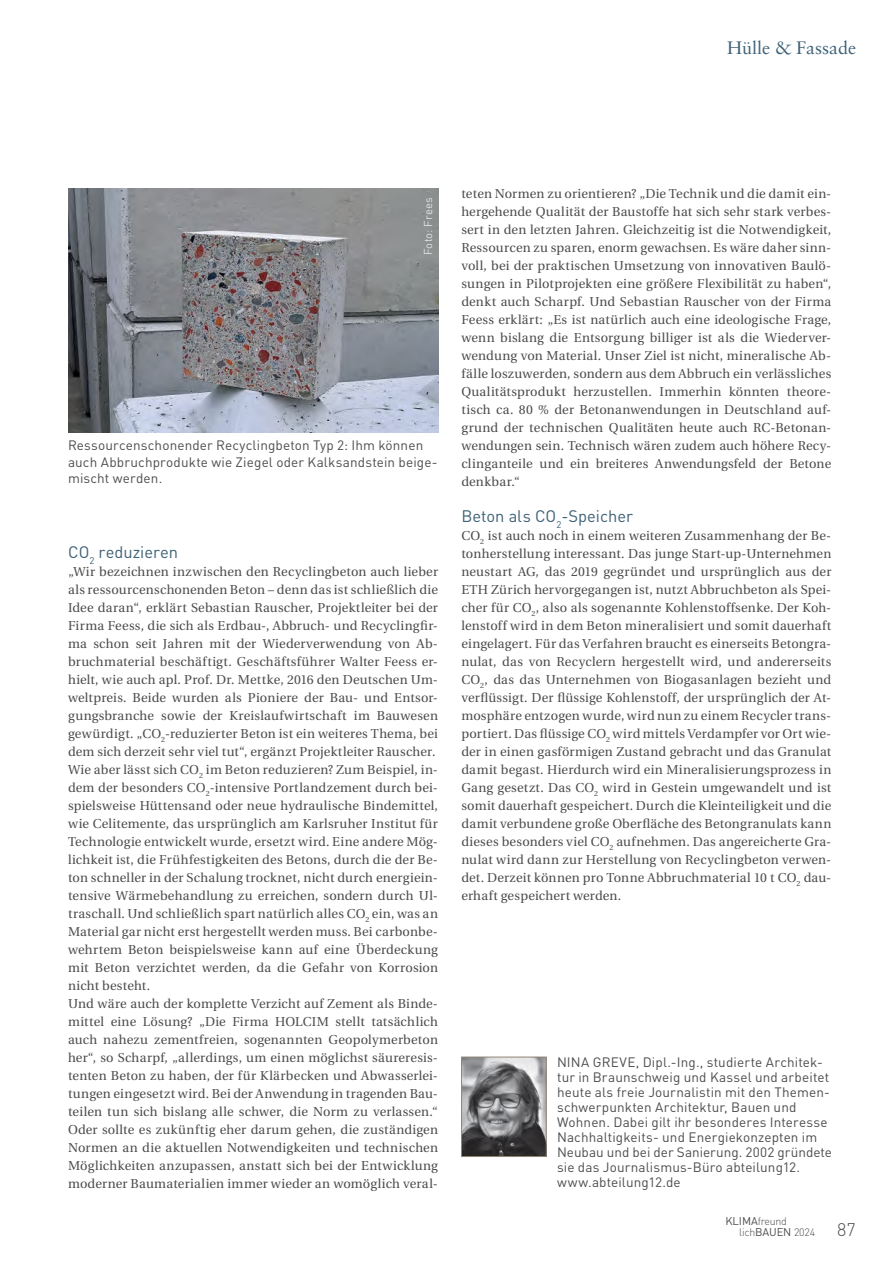
<style>
.page{position:relative;width:893px;height:1263px;background:#fff}
.page>*{position:absolute;margin:0;border:0;box-sizing:border-box;transform-origin:0 0}
.t1{font:18px "Sabon";color:#3d6176}
.t2{font:300 18px "DIN";color:#4b4c4d}
.t3{font:16.5px "DIN";color:#3d6176}
.t4{font:13.5px/15px "DIN";letter-spacing:.01em;color:#4b4c4d}
.t5{font:12.9px/18px "Utopia";letter-spacing:.015em;color:#4b4c4d;text-align:justify}
.t6{font:300 11.25px "DIN";letter-spacing:.02em;color:#fff}
.t7{font:300 10.65px/10.4px "DIN";letter-spacing:-.02em;color:#4b4c4d}
.s1{font-weight:400;font-size:11.1px}
</style>
<div class="page">
<img style="left:463px;top:1059px;width:81px;height:96px">
<div style="left:461px;top:1057px;width:85px;height:100px;border:1px solid #948874"></div>
<img style="left:68px;top:189px;width:370px;height:243px">
<h1 class="t1" style="left:727px;top:37px;width:130px">Hülle &amp; Fassade</h1>
<p class="t6" style="left:421px;top:255px;width:60px;rotate:-90deg">Foto: Frees</p>
<p class="t4" style="left:68px;top:437px;width:371px;line-height:16.5px">Ressourcenschonender Recyclingbeton Typ 2: Ihm können auch Abbruchprodukte wie Ziegel oder Kalksandstein beige&shy;mischt werden.</p>
<p class="t3" style="left:68px;top:542px;width:112px">CO<sub>2</sub> reduzieren</p>
<p class="t5" style="left:68px;top:563px;width:371px;text-align:left">„Wir bezeichnen inzwischen den Recyclingbeton auch lieber als ressourcenschonenden Beton – denn das ist schließlich die Idee daran“, erklärt Sebastian Rauscher, Projektleiter bei der Firma Feess, die sich als Erdbau-, Abbruch- und Recyclingfir&shy;ma schon seit Jahren mit der Wiederverwendung von Ab&shy;bruchmaterial beschäftigt. Geschäftsführer Walter Feess er&shy;hielt, wie auch apl. Prof. Dr. Mettke, 2016 den Deutschen Um&shy;weltpreis. Beide wurden als Pioniere der Bau- und Entsor&shy;gungsbranche sowie der Kreislaufwirtschaft im Bauwesen gewürdigt. „CO<sub>2</sub>-reduzierter Beton ist ein weiteres Thema, bei dem sich derzeit sehr viel tut“, ergänzt Projektleiter Rauscher.<br>Wie aber lässt sich CO<sub>2</sub> im Beton reduzieren? Zum Beispiel, in&shy;dem der besonders CO<sub>2</sub>-intensive Portlandzement durch bei&shy;spielsweise Hüttensand oder neue hydraulische Bindemittel, wie Celitemente, das ursprünglich am Karlsruher Institut für Technologie entwickelt wurde, ersetzt wird. Eine andere Mög&shy;lichkeit ist, die Frühfestigkeiten des Betons, durch die der Be&shy;ton schneller in der Schalung trocknet, nicht durch energiein&shy;tensive Wärmebehandlung zu erreichen, sondern durch Ul&shy;traschall. Und schließlich spart natürlich alles CO<sub>2</sub> ein, was an Material gar nicht erst hergestellt werden muss. Bei carbonbe&shy;wehrtem Beton beispielsweise kann auf eine Überdeckung mit Beton verzichtet werden, da die Gefahr von Korrosion nicht besteht.<br>Und wäre auch der komplette Verzicht auf Zement als Binde&shy;mittel eine Lösung? „Die Firma HOLCIM stellt tatsächlich auch nahezu zementfreien, sogenannten Geopolymerbeton her“, so Scharpf, „allerdings, um einen möglichst säureresis&shy;tenten Beton zu haben, der für Klärbecken und Abwasserlei&shy;tungen eingesetzt wird. Bei der Anwendung in tragenden Bau&shy;teilen tun sich bislang alle schwer, die Norm zu verlassen.“ Oder sollte es zukünftig eher darum gehen, die zuständigen Normen an die aktuellen Notwendigkeiten und technischen Möglichkeiten anzupassen, anstatt sich bei der Entwicklung moderner Baumaterialien immer wieder an womöglich veral-</p>
<p class="t5" style="left:461px;top:185px;width:371px">teten Normen zu orientieren? „Die Technik und die damit ein&shy;hergehende Qualität der Baustoffe hat sich sehr stark verbes&shy;sert in den letzten Jahren. Gleichzeitig ist die Notwendigkeit, Ressourcen zu sparen, enorm gewachsen. Es wäre daher sinn&shy;voll, bei der praktischen Umsetzung von innovativen Baulö&shy;sungen in Pilotprojekten eine größere Flexibilität zu haben“, denkt auch Scharpf. Und Sebastian Rauscher von der Firma Feess erklärt: „Es ist natürlich auch eine ideologische Frage, wenn bislang die Entsorgung billiger ist als die Wiederver&shy;wendung von Material. Unser Ziel ist nicht, mineralische Ab&shy;fälle loszuwerden, sondern aus dem Abbruch ein verlässliches Qualitätsprodukt herzustellen. Immerhin könnten theore&shy;tisch ca. 80 % der Betonanwendungen in Deutschland auf&shy;grund der technischen Qualitäten heute auch RC-Betonan&shy;wendungen sein. Technisch wären zudem auch höhere Recy&shy;clinganteile und ein breiteres Anwendungsfeld der Betone denkbar.“</p>
<p class="t3" style="left:461px;top:506px;width:173px">Beton als CO<sub>2</sub>-Speicher</p>
<p class="t5" style="left:461px;top:527px;width:371px">CO<sub>2</sub> ist auch noch in einem weiteren Zusammenhang der Be&shy;tonherstellung interessant. Das junge Start-up-Unternehmen neustart AG, das 2019 gegründet und ursprünglich aus der ETH Zürich hervorgegangen ist, nutzt Abbruchbeton als Spei&shy;cher für CO<sub>2</sub>, also als sogenannte Kohlenstoffsenke. Der Koh&shy;lenstoff wird in dem Beton mineralisiert und somit dauerhaft eingelagert. Für das Verfahren braucht es einerseits Betongra&shy;nulat, das von Recyclern hergestellt wird, und andererseits CO<sub>2</sub>, das das Unternehmen von Biogasanlagen bezieht und verflüssigt. Der flüssige Kohlenstoff, der ursprünglich der At&shy;mosphäre entzogen wurde, wird nun zu einem Recycler trans&shy;portiert. Das flüssige CO<sub>2</sub> wird mittels Verdampfer vor Ort wie&shy;der in einen gasförmigen Zustand gebracht und das Granulat damit begast. Hierdurch wird ein Mineralisierungsprozess in Gang gesetzt. Das CO<sub>2</sub> wird in Gestein umgewandelt und ist somit dauerhaft gespeichert. Durch die Kleinteiligkeit und die damit verbundene große Oberfläche des Betongranulats kann dieses besonders viel CO<sub>2</sub> aufnehmen. Das angereicherte Gra&shy;nulat wird dann zur Herstellung von Recyclingbeton verwen&shy;det. Derzeit können pro Tonne Abbruchmaterial 10 t CO<sub>2</sub> dau&shy;erhaft gespeichert werden.</p>
<p class="t4" style="left:557px;top:1054px;width:18px">Nina</p>
<p class="t4" style="left:593px;top:1054px;width:18px">Greve</p>
<p class="t4" style="left:557px;top:1054px;width:277px;text-indent:79px">, Dipl.-Ing., studierte Architek&shy;tur in Braunschweig und Kassel und arbeitet heute als freie Journalistin mit den Themen&shy;schwerpunkten Architektur, Bauen und Wohnen. Dabei gilt ihr besonderes Interesse Nachhaltigkeits- und Energiekonzepten im Neubau und bei der Sanierung. 2002 gründete sie das Journalismus-Büro abteilung12. www.abteilung12.de</p>
<p class="t7" style="left:739px;top:1216px;width:77px;text-indent:-14px"><span class="s1">klima</span>freund lich<span class="s1">bauen</span> 2024</p>
<h1 class="t2" style="left:837px;top:1218px;width:20px">87</h1>
</div>
